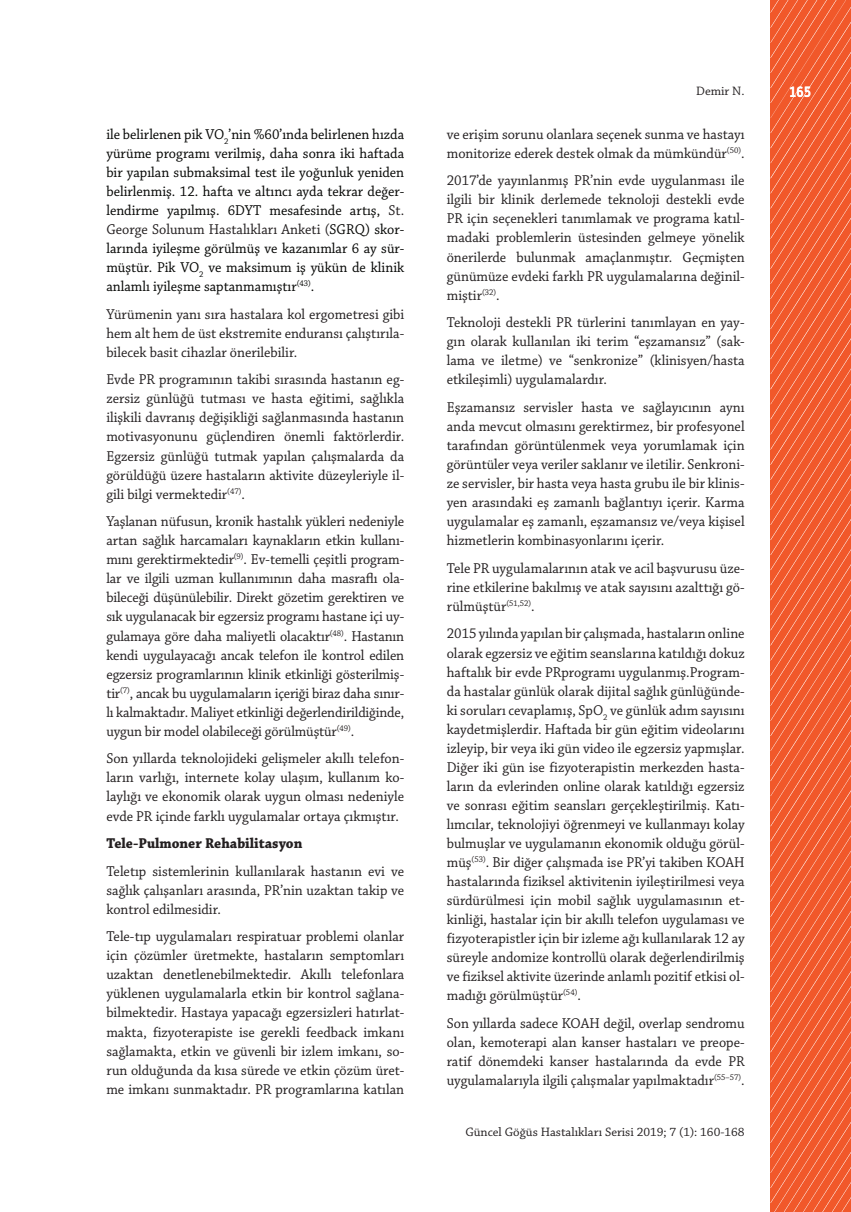
<style>
.page{position:relative;width:851px;height:1212px;background:#fff}
.page>*{position:absolute;margin:0;border:0;box-sizing:border-box;transform-origin:0 0}
.t1{font:15px/19px "Chaparral Pro";color:#231f20;text-align:justify;scale:.95 1}
.t2{font:15px/19px "Chaparral Pro";color:#040503;text-align:justify;scale:.95 1}
.t3{font:700 15px "Chaparral Pro";color:#231f20;scale:.95 1}
.t4{font:700 15px "Alwyn OT";color:#fff;scale:.85 1}
.t5{font:12.9px "Chaparral Pro";color:#231f20}
.s1{color:#231f20}
</style>
<div class="page">
<svg style="left:770px;top:0;width:80px;height:1212px;background:#f16135"></svg>
<p class="t2" style="left:106px;top:125px;width:315px">ile belirlenen pik VO<sub>2</sub>’nin %60’ında belirlenen hızda yürüme programı verilmiş, daha sonra iki haftada bir yapılan submaksimal test ile yoğunluk yeniden belirlenmiş. 12. hafta ve altıncı ayda tekrar değer&shy;lendirme yapılmış. 6DYT mesafesinde artış, <span class="s1">St.<br>George Solunum Hastalıkları Anketi (</span>SGRQ) skor&shy;larında iyileşme görülmüş ve kazanımlar 6 ay sür&shy;müştür. Pik VO<sub>2</sub> ve maksimum iş yükün de klinik anlamlı iyileşme saptanmamıştır<sup>(43)</sup>.</p>
<p class="t1" style="left:106px;top:305px;width:315px">Yürümenin yanı sıra hastalara kol ergometresi gibi hem alt hem de üst ekstremite enduransı çalıştırıla&shy;bilecek basit cihazlar önerilebilir.</p>
<p class="t1" style="left:106px;top:371px;width:315px">Evde PR programının takibi sırasında hastanın eg&shy;zersiz günlüğü tutması ve hasta eğitimi, sağlıkla ilişkili davranış değişikliği sağlanmasında hastanın motivasyonunu güçlendiren önemli faktörlerdir.<br>Egzersiz günlüğü tutmak yapılan çalışmalarda da görüldüğü üzere hastaların aktivite düzeyleriyle il&shy;gili bilgi vermektedir<sup>(47)</sup>.</p>
<p class="t1" style="left:106px;top:512px;width:315px">Yaşlanan nüfusun, kronik hastalık yükleri nedeniyle artan sağlık harcamaları kaynakların etkin kullanı&shy;mını gerektirmektedir<sup>(9)</sup>. Ev-temelli çeşitli program&shy;lar ve ilgili uzman kullanımının daha masraflı ola&shy;bileceği düşünülebilir. Direkt gözetim gerektiren ve sık uygulanacak bir egzersiz programı hastane içi uy&shy;gulamaya göre daha maliyetli olacaktır<sup>(48)</sup>. Hastanın kendi uygulayacağı ancak telefon ile kontrol edilen egzersiz programlarının klinik etkinliği gösterilmiş&shy;tir<sup>(7)</sup>, ancak bu uygulamaların içeriği biraz daha sınır&shy;lı kalmaktadır. Maliyet etkinliği değerlendirildiğinde, uygun bir model olabileceği görülmüştür<sup>(49)</sup>.</p>
<p class="t1" style="left:106px;top:750px;width:315px">Son yıllarda teknolojideki gelişmeler akıllı telefon&shy;ların varlığı, internete kolay ulaşım, kullanım ko&shy;laylığı ve ekonomik olarak uygun olması nedeniyle evde PR içinde farklı uygulamalar ortaya çıkmıştır.</p>
<p class="t3" style="left:106px;top:834px;width:208px">Tele-Pulmoner Rehabilitasyon</p>
<p class="t1" style="left:106px;top:862px;width:315px">Teletıp sistemlerinin kullanılarak hastanın evi ve sağlık çalışanları arasında, PR’nin uzaktan takip ve kontrol edilmesidir.</p>
<p class="t1" style="left:106px;top:927px;width:315px">Tele-tıp uygulamaları respiratuar problemi olanlar için çözümler üretmekte, hastaların semptomları uzaktan denetlenebilmektedir. Akıllı telefonlara yüklenen uygulamalarla etkin bir kontrol sağlana&shy;bilmektedir. Hastaya yapacağı egzersizleri hatırlat&shy;makta, fizyoterapiste ise gerekli feedback imkanı sağlamakta, etkin ve güvenli bir izlem imkanı, so&shy;run olduğunda da kısa sürede ve etkin çözüm üret&shy;me imkanı sunmaktadır. PR programlarına katılan</p>
<p class="t5" style="left:696px;top:83px;width:50px">Demir N.</p>
<p class="t4" style="left:788px;top:82px;width:28px">165</p>
<p class="t1" style="left:446px;top:125px;width:315px">ve erişim sorunu olanlara seçenek sunma ve hastayı monitorize ederek destek olmak da mümkündür<sup>(50)</sup>.</p>
<p class="t1" style="left:446px;top:172px;width:315px">2017’de yayınlanmış PR’nin evde uygulanması ile ilgili bir klinik derlemede teknoloji destekli evde PR için seçenekleri tanımlamak ve programa katıl&shy;madaki problemlerin üstesinden gelmeye yönelik önerilerde bulunmak amaçlanmıştır. Geçmişten günümüze evdeki farklı PR uygulamalarına değinil&shy;miştir<sup>(32)</sup>.</p>
<p class="t1" style="left:446px;top:313px;width:315px">Teknoloji destekli PR türlerini tanımlayan en yay&shy;gın olarak kullanılan iki terim “eşzamansız” (sak&shy;lama ve iletme) ve “senkronize” (klinisyen/hasta etkileşimli) uygulamalardır.</p>
<p class="t1" style="left:446px;top:398px;width:315px">Eşzamansız servisler hasta ve sağlayıcının aynı anda mevcut olmasını gerektirmez, bir profesyonel tarafından görüntülenmek veya yorumlamak için görüntüler veya veriler saklanır ve iletilir. Senkroni&shy;ze servisler, bir hasta veya hasta grubu ile bir klinis&shy;yen arasındaki eş zamanlı bağlantıyı içerir. Karma uygulamalar eş zamanlı, eşzamansız ve/veya kişisel hizmetlerin kombinasyonlarını içerir.</p>
<p class="t1" style="left:446px;top:559px;width:315px">Tele PR uygulamalarının atak ve acil başvurusu üze&shy;rine etkilerine bakılmış ve atak sayısını azalttığı gö&shy;rülmüştür<sup>(51,52)</sup>.</p>
<p class="t1" style="left:446px;top:625px;width:315px">2015 yılında yapılan bir çalışmada, hastaların online olarak egzersiz ve eğitim seanslarına katıldığı dokuz haftalık bir evde PRprogramı uygulanmış.Program&shy;da hastalar günlük olarak dijital sağlık günlüğünde&shy;ki soruları cevaplamış, SpO<sub>2</sub> ve günlük adım sayısını kaydetmişlerdir. Haftada bir gün eğitim videolarını izleyip, bir veya iki gün video ile egzersiz yapmışlar.<br>Diğer iki gün ise fizyoterapistin merkezden hasta&shy;ların da evlerinden online olarak katıldığı egzersiz ve sonrası eğitim seansları gerçekleştirilmiş. Katı&shy;lımcılar, teknolojiyi öğrenmeyi ve kullanmayı kolay bulmuşlar ve uygulamanın ekonomik olduğu görül&shy;müş<sup>(53)</sup>. Bir diğer çalışmada ise PR’yi takiben KOAH hastalarında fiziksel aktivitenin iyileştirilmesi veya sürdürülmesi için mobil sağlık uygulamasının et&shy;kinliği, hastalar için bir akıllı telefon uygulaması ve fizyoterapistler için bir izleme ağı kullanılarak 12 ay süreyle andomize kontrollü olarak değerlendirilmiş ve fiziksel aktivite üzerinde anlamlı pozitif etkisi ol&shy;madığı görülmüştür<sup>(54)</sup>.</p>
<p class="t1" style="left:446px;top:1014px;width:315px">Son yıllarda sadece KOAH değil, overlap sendromu olan, kemoterapi alan kanser hastaları ve preope&shy;ratif dönemdeki kanser hastalarında da evde PR uygulamalarıyla ilgili çalışmalar yapılmaktadır<sup>(55–57)</sup>.</p>
<p class="t5" style="left:465px;top:1125px;width:281px">Güncel Göğüs Hastalıkları Serisi 2019; 7 (1): 160-168</p>
</div>
